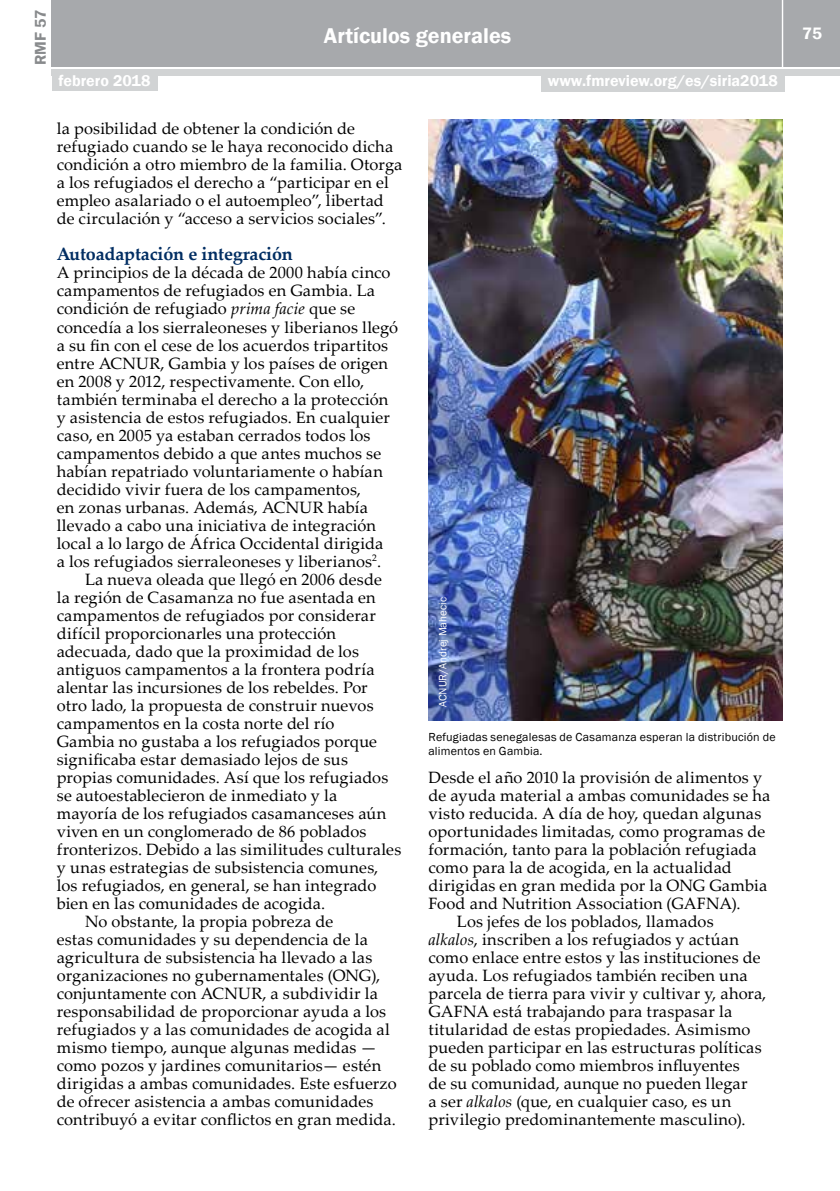
<style>
.page{position:relative;width:840px;height:1191px;background:#fff}
.page>*{position:absolute;margin:0;border:0;box-sizing:border-box;transform-origin:0 0}
.t1{font:600 22px "Franklin Gothic";color:#fff}
.t2{font:700 18px "Palatino Linotype";letter-spacing:-.01em;color:#002d62}
.t3{font:600 17px "Franklin Gothic";color:#fff}
.t4{font:16.4px/18px "Palatino Linotype";letter-spacing:.01em;color:#000}
.t5{font:600 16px "Franklin Gothic";color:#fff}
.t6{font:600 16px "Franklin Gothic";color:#888a8c}
.t7{font:12px/14.4px "Franklin Gothic";letter-spacing:.02em;color:#000}
.t8{font:11px "Franklin Gothic";color:#fff}
.s1{font-style:italic}
</style>
<div class="page">
<div style="left:52px;top:0;width:787px;height:66px;background:#a7a9ac"></div>
<div style="left:52px;top:69px;width:787px;height:6px;background:#d1d3d4"></div>
<hr style="left:781px;top:0;width:1px;height:68px;background:#fff">
<div style="left:52px;top:73px;width:105px;height:18px;background:#d1d3d4"></div>
<div style="left:541px;top:74px;width:243px;height:18px;background:#d1d3d4"></div>
<img style="left:428px;top:119px;width:354px;height:601px">
<p class="t6" style="left:31px;top:65px;width:57px;rotate:-90deg">RMF 57</p>
<h1 class="t1" style="left:324px;top:22px;width:189px">Artículos generales</h1>
<p class="t5" style="left:58px;top:71px;width:94px">febrero 2018</p>
<p class="t5" style="left:547px;top:71px;width:231px">www.fmreview.org/es/siria2018</p>
<p class="t4" style="left:57px;top:119px;width:347px">la posibilidad de obtener la condición de refugiado cuando se le haya reconocido dicha condición a otro miembro de la familia. Otorga a los refugiados el derecho a “participar en el empleo asalariado o el autoempleo”, libertad de circulación y “acceso a servicios sociales”.</p>
<p class="t2" style="left:57px;top:241px;width:237px">Autoadaptación e integración</p>
<p class="t4" style="left:57px;top:263px;width:342px">A principios de la década de 2000 había cinco campamentos de refugiados en Gambia. La condición de refugiado <span class="s1">prima facie</span> que se concedía a los sierraleoneses y liberianos llegó a su fin con el cese de los acuerdos tripartitos entre ACNUR, Gambia y los países de origen en 2008 y 2012, respectivamente. Con ello, también terminaba el derecho a la protección y asistencia de estos refugiados. En cualquier caso, en 2005 ya estaban cerrados todos los campamentos debido a que antes muchos se habían repatriado voluntariamente o habían decidido vivir fuera de los campamentos,<br>en zonas urbanas. Además, ACNUR había llevado a cabo una iniciativa de integración local a lo largo de África Occidental dirigida<br>a los refugiados sierraleoneses y liberianos<sup>2</sup>.</p>
<p class="t4" style="left:85px;top:569px;width:298px">La nueva oleada que llegó en 2006 desde</p>
<p class="t4" style="left:57px;top:587px;width:320px">la región de Casamanza no fue asentada en</p>
<p class="t4" style="left:57px;top:605px;width:320px">campamentos de refugiados por considerar</p>
<p class="t4" style="left:57px;top:623px;width:281px">difícil proporcionarles una protección</p>
<p class="t4" style="left:57px;top:641px;width:304px">adecuada, dado que la proximidad de los</p>
<p class="t4" style="left:57px;top:659px;width:319px">antiguos campamentos a la frontera podría</p>
<p class="t4" style="left:57px;top:677px;width:312px">alentar las incursiones de los rebeldes. Por</p>
<p class="t4" style="left:57px;top:695px;width:318px">otro lado, la propuesta de construir nuevos</p>
<p class="t4" style="left:57px;top:713px;width:279px">campamentos en la costa norte del río</p>
<p class="t4" style="left:57px;top:731px;width:321px">Gambia no gustaba a los refugiados porque</p>
<p class="t4" style="left:57px;top:749px;width:292px">significaba estar demasiado lejos de sus</p>
<p class="t4" style="left:57px;top:767px;width:333px">propias comunidades. Así que los refugiados</p>
<p class="t4" style="left:57px;top:785px;width:282px">se autoestablecieron de inmediato y la</p>
<p class="t4" style="left:57px;top:803px;width:331px">mayoría de los refugiados casamanceses aún</p>
<p class="t4" style="left:57px;top:821px;width:311px">viven en un conglomerado de 86 poblados</p>
<p class="t4" style="left:57px;top:839px;width:346px">fronterizos. Debido a las similitudes culturales</p>
<p class="t4" style="left:57px;top:857px;width:323px">y unas estrategias de subsistencia comunes,</p>
<p class="t4" style="left:57px;top:875px;width:321px">los refugiados, en general, se han integrado</p>
<p class="t4" style="left:57px;top:893px;width:270px">bien en las comunidades de acogida.</p>
<p class="t4" style="left:85px;top:911px;width:249px">No obstante, la propia pobreza de</p>
<p class="t4" style="left:57px;top:929px;width:312px">estas comunidades y su dependencia de la</p>
<p class="t4" style="left:57px;top:947px;width:317px">agricultura de subsistencia ha llevado a las</p>
<p class="t4" style="left:57px;top:965px;width:325px">organizaciones no gubernamentales (ONG),</p>
<p class="t4" style="left:57px;top:983px;width:322px">conjuntamente con ACNUR, a subdividir la</p>
<p class="t4" style="left:57px;top:1001px;width:331px">responsabilidad de proporcionar ayuda a los</p>
<p class="t4" style="left:57px;top:1019px;width:334px">refugiados y a las comunidades de acogida al</p>
<p class="t4" style="left:57px;top:1037px;width:321px">mismo tiempo, aunque algunas medidas —</p>
<p class="t4" style="left:57px;top:1055px;width:326px">como pozos y jardines comunitarios— estén</p>
<p class="t4" style="left:57px;top:1073px;width:341px">dirigidas a ambas comunidades. Este esfuerzo</p>
<p class="t4" style="left:57px;top:1091px;width:318px">de ofrecer asistencia a ambas comunidades</p>
<p class="t4" style="left:57px;top:1109px;width:340px">contribuyó a evitar conflictos en gran medida.</p>
<p class="t8" style="left:435px;top:706px;width:111px;rotate:-90deg">ACNUR/Andrej Mahecic</p>
<p class="t7" style="left:428px;top:730px;width:348px">Refugiadas senegalesas de Casamanza esperan la distribución de alimentos en Gambia.</p>
<p class="t4" style="left:428px;top:767px;width:335px">Desde el año 2010 la provisión de alimentos y</p>
<p class="t4" style="left:428px;top:785px;width:343px">de ayuda material a ambas comunidades se ha</p>
<p class="t4" style="left:428px;top:803px;width:334px">visto reducida. A día de hoy, quedan algunas</p>
<p class="t4" style="left:428px;top:821px;width:338px">oportunidades limitadas, como programas de</p>
<p class="t4" style="left:428px;top:839px;width:329px">formación, tanto para la población refugiada</p>
<p class="t4" style="left:428px;top:857px;width:305px">como para la de acogida, en la actualidad</p>
<p class="t4" style="left:428px;top:875px;width:340px">dirigidas en gran medida por la ONG Gambia</p>
<p class="t4" style="left:428px;top:893px;width:313px">Food and Nutrition Association (GAFNA).</p>
<p class="t4" style="left:456px;top:911px;width:258px">Los jefes de los poblados, llamados</p>
<p class="t4" style="left:428px;top:929px;width:312px"><span class="s1">alkalos</span>, inscriben a los refugiados y actúan</p>
<p class="t4" style="left:428px;top:947px;width:333px">como enlace entre estos y las instituciones de</p>
<p class="t4" style="left:428px;top:965px;width:320px">ayuda. Los refugiados también reciben una</p>
<p class="t4" style="left:428px;top:983px;width:339px">parcela de tierra para vivir y cultivar y, ahora,</p>
<p class="t4" style="left:428px;top:1001px;width:305px">GAFNA está trabajando para traspasar la</p>
<p class="t4" style="left:428px;top:1019px;width:323px">titularidad de estas propiedades. Asimismo</p>
<p class="t4" style="left:428px;top:1037px;width:334px">pueden participar en las estructuras políticas</p>
<p class="t4" style="left:428px;top:1055px;width:312px">de su poblado como miembros influyentes</p>
<p class="t4" style="left:428px;top:1073px;width:320px">de su comunidad, aunque no pueden llegar</p>
<p class="t4" style="left:428px;top:1091px;width:304px">a ser <span class="s1">alkalos</span> (que, en cualquier caso, es un</p>
<p class="t4" style="left:428px;top:1110px;width:318px">privilegio predominantemente masculino).</p>
<p class="t3" style="left:801px;top:23px;width:21px">75</p>
</div>
